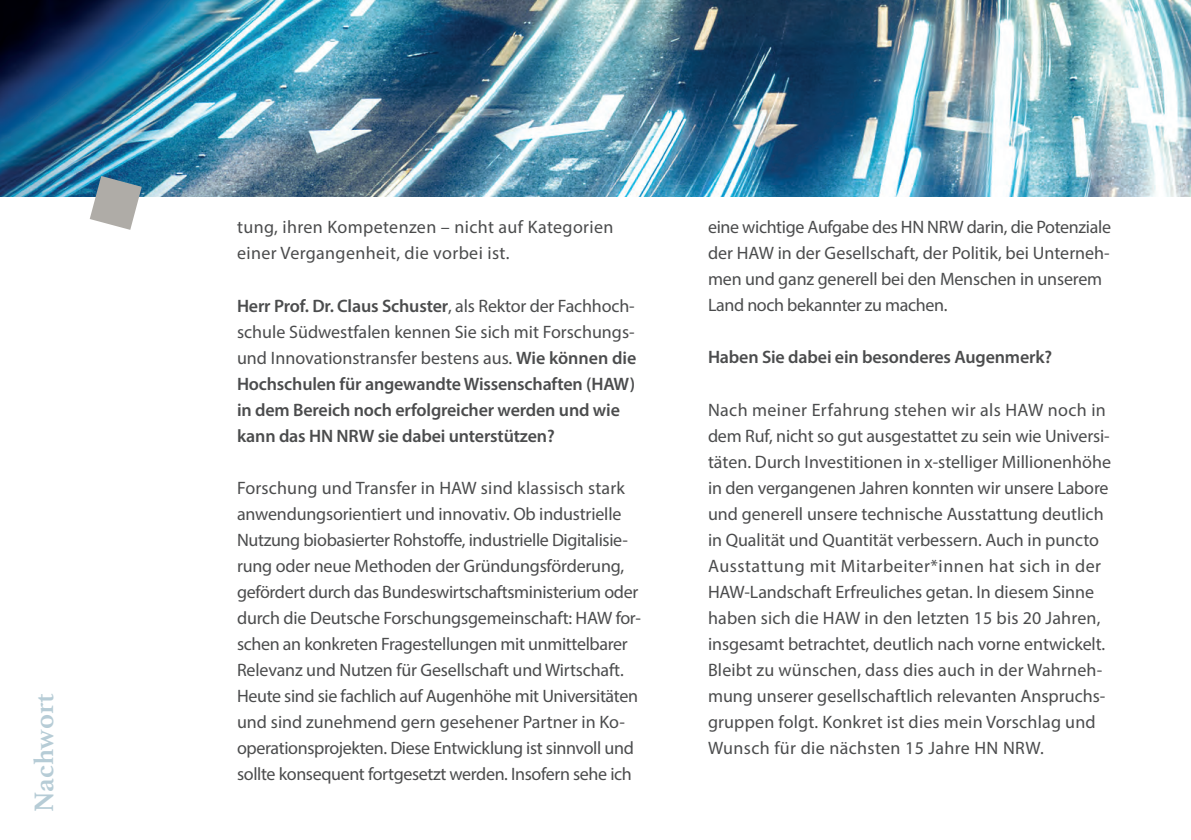
<style>
.page{position:relative;width:1191px;height:840px;background:#fff}
.page>*{position:absolute;margin:0;border:0;box-sizing:border-box;transform-origin:0 0}
.t1{font:700 28px "Athelas";color:#b6ccd6}
.t2{font:18px/26px "Myriad Pro";letter-spacing:-.01em;color:#4b4c4d}
.t3{font:600 18px/26px "Myriad Pro";letter-spacing:-.01em;color:#4b4c4d}
.t4{font:18px/26px "Myriad Pro";letter-spacing:.02em;color:#4b4c4d}
.s1{font-weight:400}
</style>
<div class="page">
<img style="left:0;top:0;width:1191px;height:196px">
<svg style="left:90px;top:176px;width:52px;height:54px"></svg>
<h1 class="t1" style="left:21px;top:811px;width:120px;rotate:-90deg">Nachwort</h1>
<p class="t4" style="left:237px;top:214px;width:378px">tung, ihren Kompetenzen – nicht auf Kategorien einer Vergangenheit, die vorbei ist.</p>
<p class="t3" style="left:237px;top:292px;width:401px">Herr Prof. Dr. Claus Schuster<span class="s1">, als Rektor der Fachhoch&shy;schule Südwestfalen kennen Sie sich mit Forschungs&shy;und Innovationstransfer bestens aus.</span> Wie können die Hochschulen für angewandte Wissenschaften (HAW) in dem Bereich noch erfolgreicher werden und wie kann das HN NRW sie dabei unterstützen?</p>
<p class="t2" style="left:237px;top:474px;width:405px">Forschung und Transfer in HAW sind klassisch stark anwendungsorientiert und innovativ. Ob industrielle Nutzung biobasierter Rohstoffe, industrielle Digitalisie&shy;rung oder neue Methoden der Gründungsförderung, gefördert durch das Bundeswirtschaftsministerium oder durch die Deutsche Forschungsgemeinschaft: HAW for&shy;schen an konkreten Fragestellungen mit unmittelbarer Relevanz und Nutzen für Gesellschaft und Wirtschaft.<br>Heute sind sie fachlich auf Augenhöhe mit Universitäten und sind zunehmend gern gesehener Partner in Ko&shy;operationsprojekten. Diese Entwicklung ist sinnvoll und sollte konsequent fortgesetzt werden. Insofern sehe ich</p>
<p class="t2" style="left:708px;top:214px;width:404px">eine wichtige Aufgabe des HN NRW darin, die Potenziale der HAW in der Gesellschaft, der Politik, bei Unterneh&shy;men und ganz generell bei den Menschen in unserem Land noch bekannter zu machen.</p>
<p class="t3" style="left:708px;top:344px;width:345px">Haben Sie dabei ein besonderes Augenmerk?</p>
<p class="t2" style="left:708px;top:396px;width:405px">Nach meiner Erfahrung stehen wir als HAW noch in dem Ruf, nicht so gut ausgestattet zu sein wie Universi&shy;täten. Durch Investitionen in x-stelliger Millionenhöhe in den vergangenen Jahren konnten wir unsere Labore und generell unsere technische Ausstattung deutlich in Qualität und Quantität verbessern. Auch in puncto Ausstattung mit Mitarbeiter*innen hat sich in der HAW-Landschaft Erfreuliches getan. In diesem Sinne haben sich die HAW in den letzten 15 bis 20 Jahren, insgesamt betrachtet, deutlich nach vorne entwickelt.<br>Bleibt zu wünschen, dass dies auch in der Wahrneh&shy;mung unserer gesellschaftlich relevanten Anspruchs&shy;gruppen folgt. Konkret ist dies mein Vorschlag und Wunsch für die nächsten 15 Jahre HN NRW.</p>
</div>
